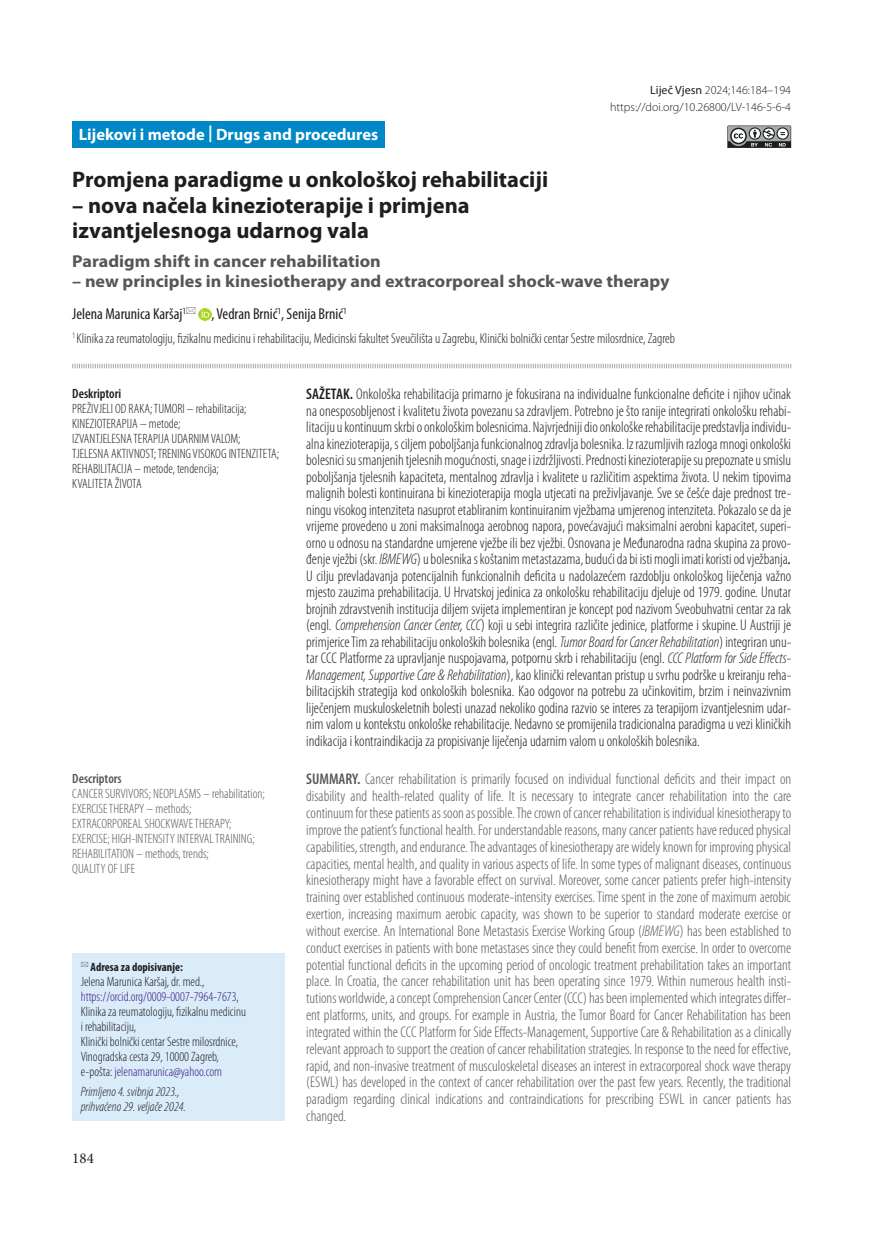
<style>
.page{position:relative;width:872px;height:1234px;background:#fff}
.page>*{position:absolute;margin:0;border:0;box-sizing:border-box;transform-origin:0 0}
.t1{font:700 22.5px/25.5px "Myriad Pro";color:#1f1e1f}
.t2{font:700 17.25px "Myriad Pro";color:#565557;scale:1.05 1}
.t3{font:700 16.5px "Myriad Pro";color:#fff}
.t4{font:condensed 15.75px "Myriad Pro";color:#1f1e1f}
.t5{font:300 condensed 15.45px/16.5px "Myriad Pro";color:#1f1e1f;text-align:justify}
.t6{font:300 condensed 15.45px/16.8px "Myriad Pro";color:#565557;text-align:justify}
.t7{font:15px "Minion Pro";color:#1f1e1f}
.t8{font:300 condensed 14.25px "Myriad Pro";color:#1f1e1f}
.t9{font:300 condensed 13.5px/15px "Myriad Pro";color:#1f1e1f}
.t10{font:300 condensed 13.5px/15px "Myriad Pro";color:#565557}
.t11{font:italic 300 condensed 13.5px/15px "Myriad Pro";color:#1f1e1f}
.t12{font:600 condensed 13.5px "Myriad Pro";color:#1f1e1f}
.t13{font:600 condensed 13.5px "Myriad Pro";color:#565557}
.t14{font:300 12px/16.5px "Myriad Pro";color:#1f1e1f;text-align:right}
.t15{font:700 condensed 12px "Myriad Pro";color:#1f1e1f}
.s1{font-weight:400}
.s2{color:#371d7c}
.s3{font-weight:600}
.s4{font-style:italic}
.s5{font-weight:400;font-style:italic;font-stretch:normal}
</style>
<div class="page">
<svg style="left:727px;top:125px;width:64px;height:23px"></svg>
<div style="left:72px;top:953px;width:213px;height:167px;background:#daebf9"></div>
<svg style="left:72px;top:363px;width:719px;height:6px"></svg>
<div style="left:72px;top:121px;width:312px;height:27px;background:#0087c5"></div>
<svg style="left:198px;top:308px;width:14px;height:13px"></svg>
<p class="t3" style="left:79px;top:123px;width:301px">Lijekovi i metode | Drugs and procedures</p>
<p class="t14" style="left:610px;top:82px;width:182px"><span class="s1">Liječ Vjesn</span> 2024;146:184–194 https://doi.org/10.26800/LV-146-5-6-4</p>
<h1 class="t1" style="left:72px;top:166px;width:477px">Promjena paradigme u onkološkoj rehabilitaciji</h1>
<h1 class="t1" style="left:72px;top:191px;width:399px">– nova načela kinezioterapije i primjena izvantjelesnoga udarnog vala</h1>
<p class="t2" style="left:72px;top:250px;width:295px">Paradigm shift in cancer rehabilitation</p>
<p class="t2" style="left:72px;top:270px;width:570px">– new principles in kinesiotherapy and extracorporeal shock-wave therapy</p>
<p class="t4" style="left:72px;top:304px;width:115px">Jelena Marunica Karšaj<sup>1</sup></p>
<p class="t4" style="left:212px;top:304px;width:137px">, Vedran Brnić<sup>1</sup>, Senija Brnić<sup>1</sup></p>
<p class="t8" style="left:72px;top:330px;width:604px"><sup>1</sup> Klinika za reumatologiju, fizikalnu medicinu i rehabilitaciju, Medicinski fakultet Sveučilišta u Zagrebu, Klinički bolnički centar Sestre milosrdnice, Zagreb</p>
<p class="t12" style="left:72px;top:385px;width:50px">Deskriptori</p>
<p class="t9" style="left:72px;top:400px;width:208px">PREŽIVJELI OD RAKA; TUMORI – rehabilitacija; KINEZIOTERAPIJA – metode;<br>IZVANTJELESNA TERAPIJA UDARNIM VALOM; TJELESNA AKTIVNOST; TRENING VISOKOG INTENZITETA; REHABILITACIJA – metode, tendencija;<br>KVALITETA ŽIVOTA</p>
<p class="t13" style="left:72px;top:769px;width:51px">Descriptors</p>
<p class="t10" style="left:72px;top:785px;width:194px">CANCER SURVIVORS; NEOPLASMS – rehabilitation; EXERCISE THERAPY – methods; EXTRACORPOREAL SHOCKWAVE THERAPY; EXERCISE; HIGH-INTENSITY INTERVAL TRAINING; REHABILITATION – methods, trends;<br>QUALITY OF LIFE</p>
<p class="t15" style="left:91px;top:959px;width:94px">Adresa za dopisivanje:</p>
<p class="t9" style="left:81px;top:973px;width:167px">Jelena Marunica Karšaj, dr. med., <span class="s2">https://orcid.org/0009-0007-7964-7673</span>, Klinika za reumatologiju, fizikalnu medicinu i rehabilitaciju,<br>Klinički bolnički centar Sestre milosrdnice, Vinogradska cesta 29, 10000 Zagreb, e-pošta: <span class="s2">jelenamarunica@yahoo.com</span></p>
<p class="t11" style="left:81px;top:1083px;width:107px">Primljeno 4. svibnja 2023., prihvaćeno 29. veljače 2024.</p>
<p class="t7" style="left:72px;top:1147px;width:23px">184</p>
<p class="t5" style="left:306px;top:385px;width:486px"><span class="s3">SAŽETAK.</span> Onkološka rehabilitacija primarno je fokusirana na individualne funkcionalne deficite i njihov učinak na onesposobljenost i kvalitetu života povezanu sa zdravljem. Potrebno je što ranije integrirati onkološku rehabi&shy;litaciju u kontinuum skrbi o onkološkim bolesnicima. Najvrjedniji dio onkološke rehabilitacije predstavlja individu&shy;alna kinezioterapija, s ciljem poboljšanja funkcionalnog zdravlja bolesnika. Iz razumljivih razloga mnogi onkološki bolesnici su smanjenih tjelesnih mogućnosti, snage i izdržljivosti. Prednosti kinezioterapije su prepoznate u smislu poboljšanja tjelesnih kapaciteta, mentalnog zdravlja i kvalitete u različitim aspektima života. U nekim tipovima malignih bolesti kontinuirana bi kinezioterapija mogla utjecati na preživljavanje. Sve se češće daje prednost tre&shy;ningu visokog intenziteta nasuprot etabliranim kontinuiranim vježbama umjerenog intenziteta. Pokazalo se da je vrijeme provedeno u zoni maksimalnoga aerobnog napora, povećavajući maksimalni aerobni kapacitet, superi&shy;orno u odnosu na standardne umjerene vježbe ili bez vježbi. Osnovana je Međunarodna radna skupina za provo&shy;đenje vježbi (skr. <span class="s4">IBMEWG</span>) u bolesnika s koštanim metastazama, budući da bi isti mogli imati koristi od vježbanja<span class="s5">.<br></span>U cilju prevladavanja potencijalnih funkcionalnih deficita u nadolazećem razdoblju onkološkog liječenja važno mjesto zauzima prehabilitacija. U Hrvatskoj jedinica za onkološku rehabilitaciju djeluje od 1979. godine. Unutar brojnih zdravstvenih institucija diljem svijeta implementiran je koncept pod nazivom Sveobuhvatni centar za rak (engl. <span class="s4">Comprehension Cancer Center, CCC</span>) koji u sebi integrira različite jedinice, platforme i skupine. U Austriji je primjerice Tim za rehabilitaciju onkoloških bolesnika (engl. <span class="s4">Tumor Board for Cancer Rehabilitation</span>) integriran unu&shy;tar CCC Platforme za upravljanje nuspojavama, potpornu skrb i rehabilitaciju (engl. <span class="s4">CCC Platform for Side Effects-Management, Supportive Care &amp; Rehabilitation</span>), kao klinički relevantan pristup u svrhu podrške u kreiranju reha&shy;bilitacijskih strategija kod onkoloških bolesnika. Kao odgovor na potrebu za učinkovitim, brzim i neinvazivnim liječenjem muskuloskeletnih bolesti unazad nekoliko godina razvio se interes za terapijom izvantjelesnim udar&shy;nim valom u kontekstu onkološke rehabilitacije. Nedavno se promijenila tradicionalna paradigma u vezi kliničkih indikacija i kontraindikacija za propisivanje liječenja udarnim valom u onkoloških bolesnika.</p>
<p class="t6" style="left:306px;top:770px;width:486px"><span class="s3">SUMMARY.</span> Cancer rehabilitation is primarily focused on individual functional deficits and their impact on disability and health-related quality of life. It is necessary to integrate cancer rehabilitation into the care continuum for these patients as soon as possible. The crown of cancer rehabilitation is individual kinesiotherapy to improve the patient’s functional health. For understandable reasons, many cancer patients have reduced physical capabilities, strength, and endurance. The advantages of kinesiotherapy are widely known for improving physical capacities, mental health, and quality in various aspects of life. In some types of malignant diseases, continuous kinesiotherapy might have a favorable effect on survival. Moreover, some cancer patients prefer high-intensity training over established continuous moderate-intensity exercises. Time spent in the zone of maximum aerobic exertion, increasing maximum aerobic capacity, was shown to be superior to standard moderate exercise or without exercise. An International Bone Metastasis Exercise Working Group (<span class="s4">IBMEWG</span>) has been established to conduct exercises in patients with bone metastases since they could benefit from exercise. In order to overcome potential functional deficits in the upcoming period of oncologic treatment prehabilitation takes an important place. In Croatia, the cancer rehabilitation unit has been operating since 1979. Within numerous health insti&shy;tutions worldwide, a concept Comprehension Cancer Center (CCC) has been implemented which integrates differ&shy;ent platforms, units, and groups. For example in Austria, the Tumor Board for Cancer Rehabilitation has been integrated within the CCC Platform for Side Effects-Management, Supportive Care &amp; Rehabilitation as a clinically relevant approach to support the creation of cancer rehabilitation strategies. In response to the need for effective, rapid, and non-invasive treatment of musculoskeletal diseases an interest in extracorporeal shock wave therapy (ESWL) has developed in the context of cancer rehabilitation over the past few years. Recently, the traditional paradigm regarding clinical indications and contraindications for prescribing ESWL in cancer patients has changed.</p>
</div>
